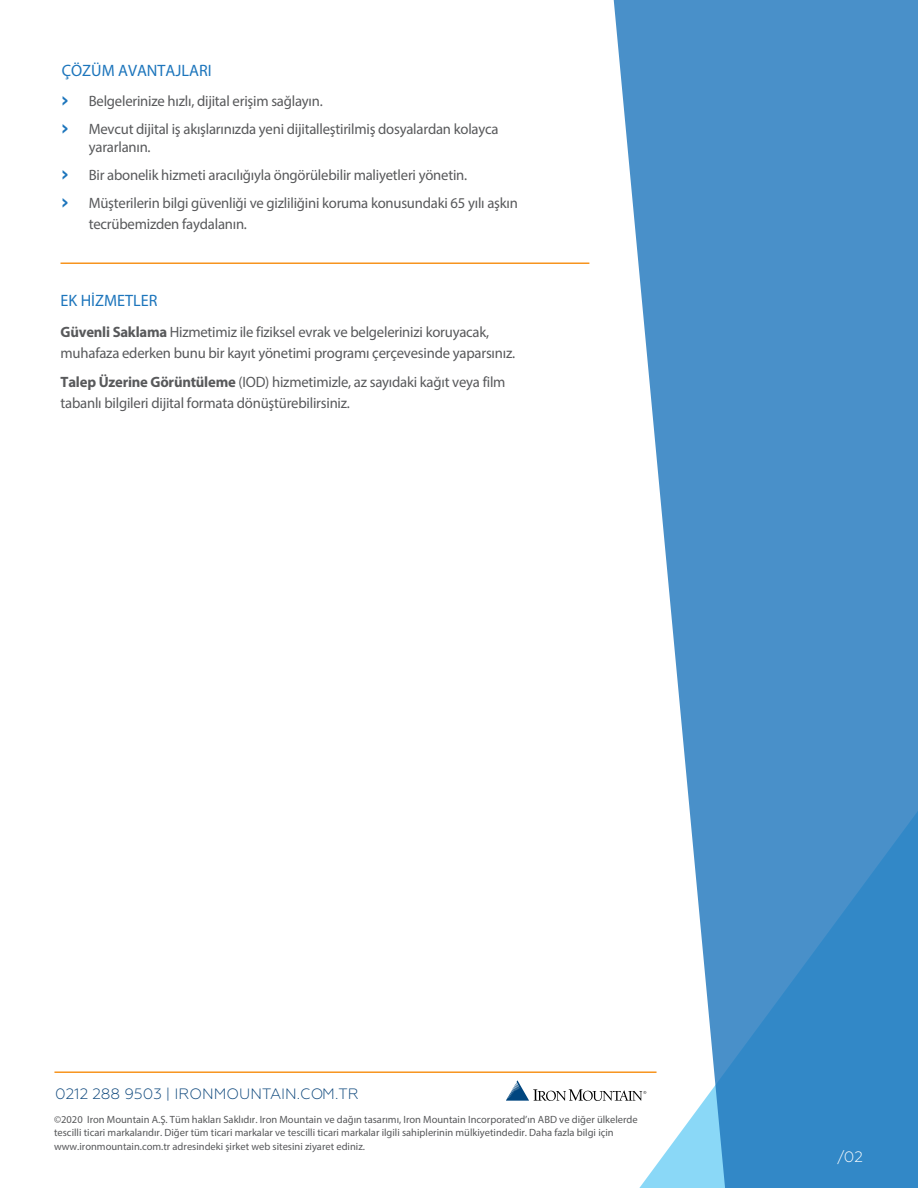
<style>
.page{position:relative;width:918px;height:1188px;background:#fff}
.page>*{position:absolute;margin:0;border:0;box-sizing:border-box;transform-origin:0 0}
.t1{font:16.5px "Myriad Pro";color:#1c75bc}
.t2{font:15px/28.2px "Myriad Pro";letter-spacing:-.015em;color:#58595b}
.t3{font:300 15px "Geometria";color:#0d477c}
.t4{font:300 15px "Geometria";color:#fff}
.t5{font:10.5px/13.5px "Myriad Pro";color:#57585a}
.s1{font-family:"Interstate";font-weight:700;color:#1c75bc}
.s2{font-weight:700}
</style>
<div class="page">
<hr style="left:61px;top:262px;width:528px;height:2px;background:#f7941e">
<svg style="left:507px;top:1080px;width:97px;height:21px"></svg>
<hr style="left:54px;top:1071px;width:603px;height:2px;background:#f7941e">
<svg style="left:604px;top:0;width:314px;height:1188px;fill:#4990c9"></svg>
<p class="t1" style="left:62px;top:60px;width:151px">ÇÖZÜM AVANTAJLARI</p>
<p class="t2" style="left:62px;top:86px;width:438px"><span class="s1">&gt;</span> Belgelerinize hızlı, dijital erişim sağlayın.<br><span class="s1">&gt;</span> Mevcut dijital iş akışlarınızda yeni dijitalleştirilmiş dosyalardan kolayca</p>
<p class="t2" style="left:62px;top:133px;width:458px;text-indent:27px">yararlanın.<br><span class="s1">&gt;</span> Bir abonelik hizmeti aracılığıyla öngörülebilir maliyetleri yönetin.<br><span class="s1">&gt;</span> Müşterilerin bilgi güvenliği ve gizliliğini koruma konusundaki 65 yılı aşkın</p>
<p class="t2" style="left:89px;top:210px;width:160px">tecrübemizden faydalanın.</p>
<p class="t1" style="left:61px;top:291px;width:98px">EK HİZMETLER</p>
<p class="t2" style="left:61px;top:321px;width:456px;line-height:21px"><span class="s2">Güvenli Saklama</span> Hizmetimiz ile fiziksel evrak ve belgelerinizi koruyacak, muhafaza ederken bunu bir kayıt yönetimi programı çerçevesinde yaparsınız.</p>
<p class="t2" style="left:61px;top:371px;width:446px;line-height:21px"><span class="s2">Talep Üzerine Görüntüleme</span> (IOD) hizmetimizle, az sayıdaki kağıt veya film tabanlı bilgileri dijital formata dönüştürebilirsiniz.</p>
<p class="t3" style="left:55px;top:1085px;width:305px">0212 288 9503 | IRONMOUNTAIN.COM.TR</p>
<p class="t5" style="left:54px;top:1112px;width:585px">©2020 Iron Mountain A.Ş. Tüm hakları Saklıdır. Iron Mountain ve dağın tasarımı, Iron Mountain Incorporated’ın ABD ve diğer ülkelerde tescilli ticari markalarıdır. Diğer tüm ticari markalar ve tescilli ticari markalar ilgili sahiplerinin mülkiyetindedir. Daha fazla bilgi için www.ironmountain.com.tr adresindeki şirket web sitesini ziyaret ediniz.</p>
<p class="t4" style="left:837px;top:1148px;width:28px">/02</p>
</div>
